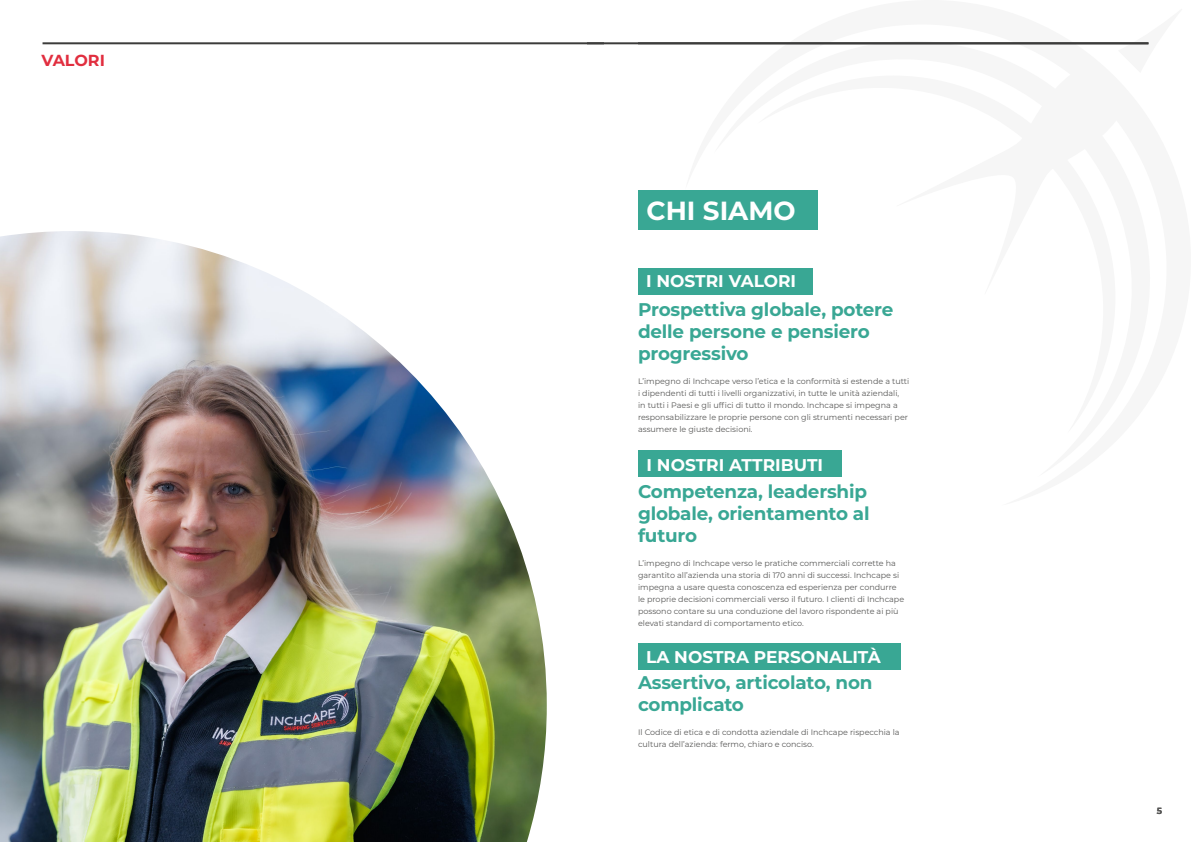
<style>
.page{position:relative;width:1191px;height:842px;background:#fff}
.page>*{position:absolute;margin:0;border:0;box-sizing:border-box;transform-origin:0 0}
.t1{font:700 26.2px "Montserrat";color:#fff}
.t2{font:700 18.4px/22px "Montserrat";letter-spacing:-.01em;color:#39a794}
.t3{font:700 17px "Montserrat";color:#fff}
.t4{font:700 16px "Montserrat";color:#e12e3f}
.t5{font:700 9px "Montserrat";color:#575756}
.t6{font:8px/12px "Montserrat";color:#575756}
</style>
<div class="page">
<svg style="left:1118px;top:42px;width:31px;height:3px"></svg>
<img style="left:0;top:231px;width:547px;height:611px">
<hr style="left:43px;top:42px;width:561px;height:2px;background:#3c3c3b">
<hr style="left:587px;top:42px;width:561px;height:2px;background:#3c3c3b">
<div style="left:638px;top:191px;width:180px;height:39px;background:#39a794"></div>
<div style="left:638px;top:643px;width:262px;height:27px;background:#39a794"></div>
<div style="left:638px;top:268px;width:174px;height:26px;background:#39a794"></div>
<div style="left:638px;top:451px;width:203px;height:26px;background:#39a794"></div>
<h3 class="t4" style="left:41px;top:48px;width:65px">VALORI</h3>
<h1 class="t1" style="left:646px;top:191px;width:151px">CHI SIAMO</h1>
<h3 class="t3" style="left:646px;top:269px;width:152px">I NOSTRI VALORI</h3>
<h2 class="t2" style="left:638px;top:298px;width:257px">Prospettiva globale, potere delle persone e pensiero progressivo</h2>
<p class="t6" style="left:638px;top:375px;width:273px">L’impegno di Inchcape verso l’etica e la conformità si estende a tutti i dipendenti di tutti i livelli organizzativi, in tutte le unità aziendali,<br>in tutti i Paesi e gli uffici di tutto il mondo. Inchcape si impegna a responsabilizzare le proprie persone con gli strumenti necessari per assumere le giuste decisioni.</p>
<h3 class="t3" style="left:646px;top:452px;width:178px">I NOSTRI ATTRIBUTI</h3>
<h2 class="t2" style="left:638px;top:480px;width:233px">Competenza, leadership globale, orientamento al futuro</h2>
<p class="t6" style="left:638px;top:557px;width:268px">L’impegno di Inchcape verso le pratiche commerciali corrette ha garantito all’azienda una storia di 170 anni di successi. Inchcape si impegna a usare questa conoscenza ed esperienza per condurre le proprie decisioni commerciali verso il futuro. I clienti di Inchcape possono contare su una conduzione del lavoro rispondente ai più elevati standard di comportamento etico.</p>
<h3 class="t3" style="left:646px;top:644px;width:236px">LA NOSTRA PERSONALITÀ</h3>
<h2 class="t2" style="left:638px;top:670px;width:236px">Assertivo, articolato, non complicato</h2>
<p class="t6" style="left:638px;top:725px;width:263px">Il Codice di etica e di condotta aziendale di Inchcape rispecchia la cultura dell’azienda: fermo, chiaro e conciso.</p>
<p class="t5" style="left:1157px;top:804px;width:7px">5</p>
</div>
